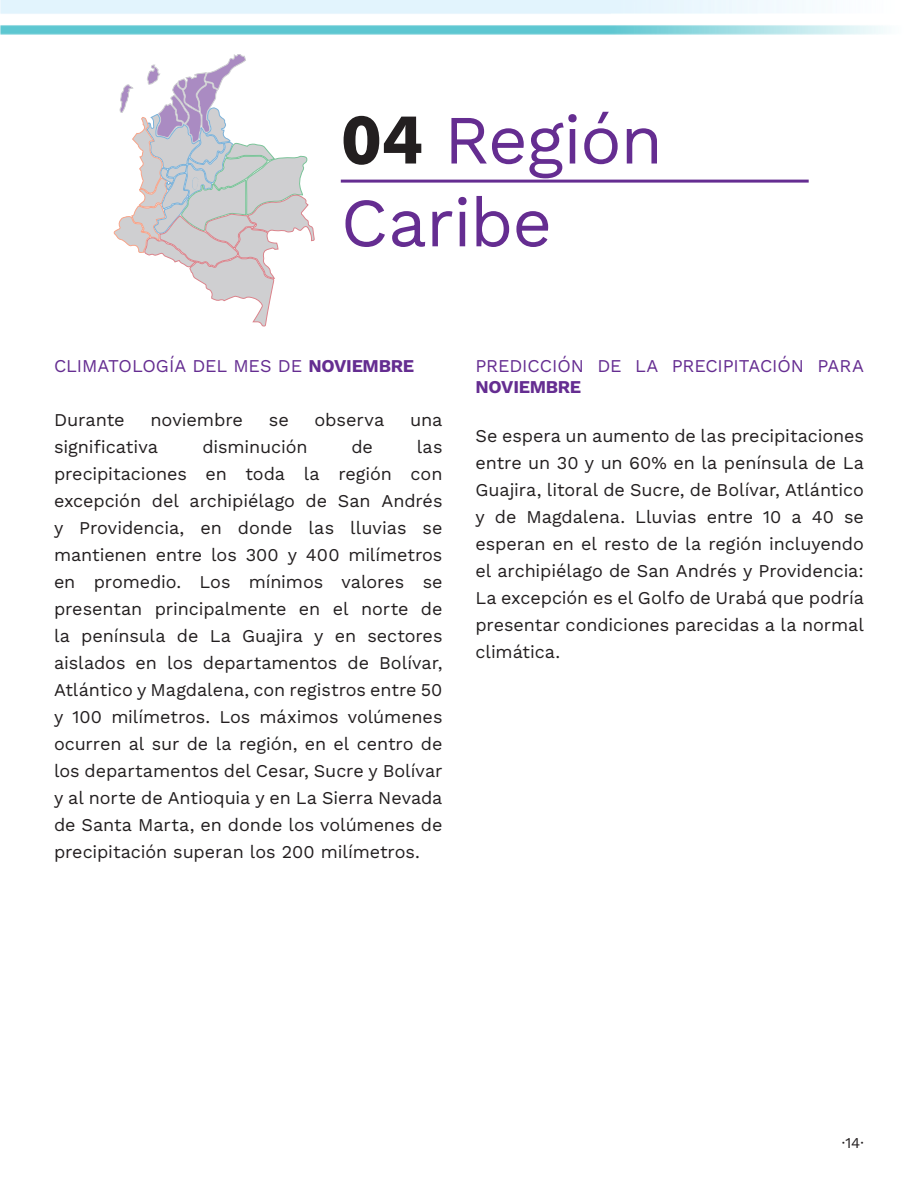
<style>
.page{position:relative;width:918px;height:1188px;background:#fff}
.page>*{position:absolute;margin:0;border:0;box-sizing:border-box;transform-origin:0 0}
.t1{font:69px "Work Sans";letter-spacing:-.015em;color:#652d91}
.t2{font:18px/27px "Work Sans";letter-spacing:-.005em;color:#231f20;text-align:justify}
.t3{font:18px/21.6px "Work Sans";letter-spacing:-.01em;color:#652d91}
.t4{font:15px "Work Sans";color:#231f20}
.s1{font-family:"Futura BT";font-weight:700;font-size:66px;color:#231f20}
</style>
<div class="page">
<img style="left:0;top:0;width:886px;height:34px">
<svg style="left:113px;top:54px;width:202px;height:273px"></svg>
<hr style="left:341px;top:180px;width:468px;height:3px;background:#652d91">
<p class="t1" style="left:341px;top:88px;width:324px"><span class="s1">04</span> Región</p>
<p class="t1" style="left:341px;top:170px;width:213px">Caribe</p>
<p class="t3" style="left:54px;top:354px;width:362px">CLIMATOLOGÍA DEL MES DE NOVIEMBRE</p>
<p class="t2" style="left:54px;top:405px;width:72px">Durante</p>
<p class="t2" style="left:150px;top:405px;width:94px">noviembre</p>
<p class="t2" style="left:269px;top:405px;width:22px">se</p>
<p class="t2" style="left:314px;top:405px;width:71px">observa</p>
<p class="t2" style="left:410px;top:405px;width:34px">una</p>
<p class="t2" style="left:54px;top:432px;width:106px">significativa</p>
<p class="t2" style="left:203px;top:432px;width:107px">disminución</p>
<p class="t2" style="left:351px;top:432px;width:23px">de</p>
<p class="t2" style="left:54px;top:432px;width:390px;text-indent:363px">las precipitaciones en toda la región con excepción del archipiélago de San Andrés y Providencia, en donde las lluvias se mantienen entre los 300 y 400 milímetros en promedio. Los mínimos valores se presentan principalmente en el norte de la península de La Guajira y en sectores aislados en los departamentos de Bolívar, Atlántico y Magdalena, con registros entre 50 y 100 milímetros. Los máximos volúmenes ocurren al sur de la región, en el centro de los departamentos del Cesar, Sucre y Bolívar y al norte de Antioquia y en La Sierra Nevada de Santa Marta, en donde los volúmenes de precipitación superan los 200 milímetros.</p>
<p class="t3" style="left:476px;top:354px;width:390px">PREDICCIÓN DE LA PRECIPITACIÓN PARA<br>NOVIEMBRE</p>
<p class="t2" style="left:476px;top:422px;width:390px">Se espera un aumento de las precipitaciones entre un 30 y un 60% en la península de La Guajira, litoral de Sucre, de Bolívar, Atlántico y de Magdalena. Lluvias entre 10 a 40 se esperan en el resto de la región incluyendo el archipiélago de San Andrés y Providencia:<br>La excepción es el Golfo de Urabá que podría presentar condiciones parecidas a la normal climática.</p>
<p class="t4" style="left:842px;top:1131px;width:24px">·14·</p>
</div>
